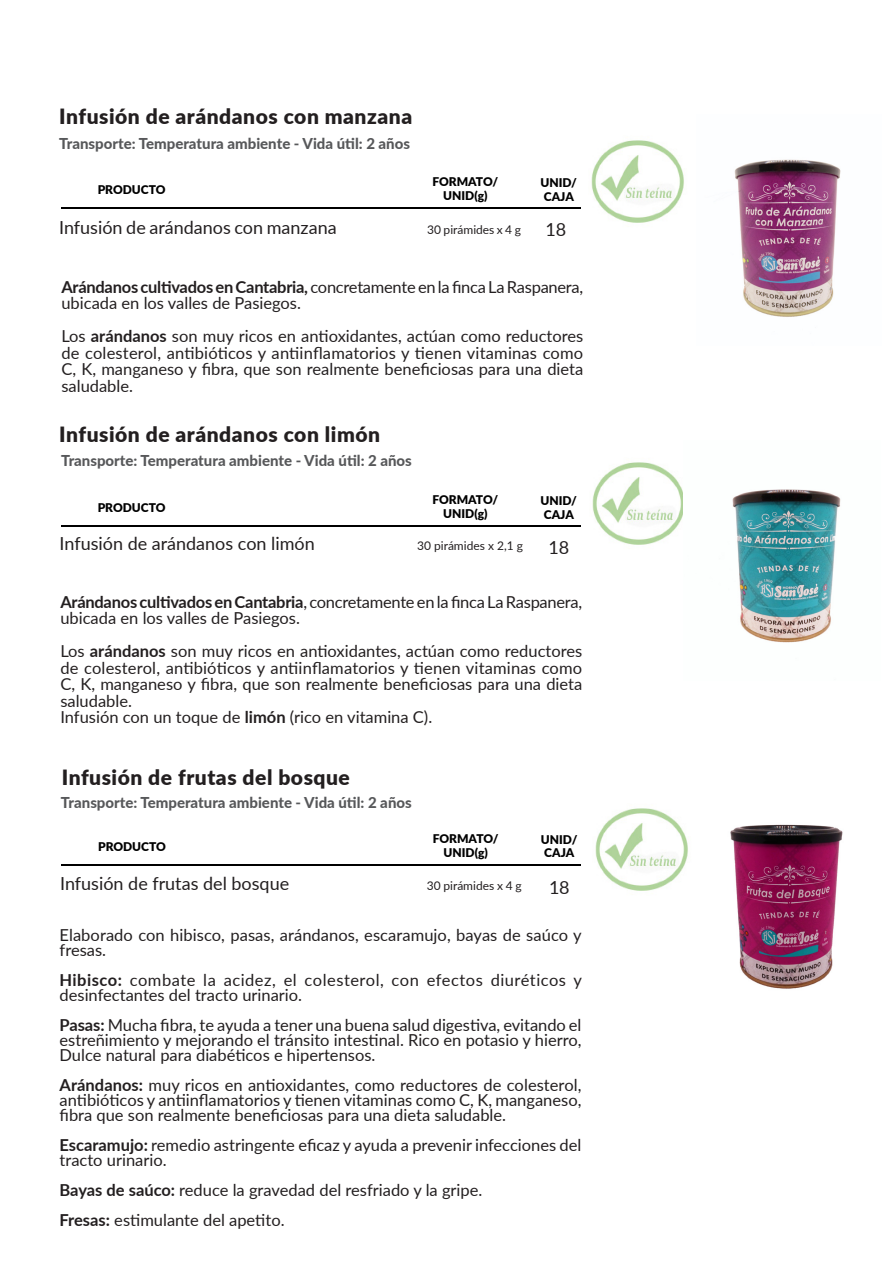
<style>
.page{position:relative;width:893px;height:1263px;background:#fff}
.page>*{position:absolute;margin:0;border:0;box-sizing:border-box;transform-origin:0 0}
.Titulo_tabla{font:900 21px "Lato";letter-spacing:.025em;color:#231f20}
.Tabla_1{font:18px "Lato";color:#231f20}
.Tabla_2{font:18px "Lato";color:#231f20}
.parrafo_tabla{font:16.5px/16.5px "Lato";color:#231f20}
.parrafo_tabla-2{font:16.5px/15px "Lato";letter-spacing:.02em;color:#231f20}
.Tabla_3{font:800 15px "Lato";color:#57585a}
.t1{font:900 12px/13.8px "Lato";color:#000;text-align:center}
.Tabla_1-2{font:12px "Lato";color:#231f20}
.s1{font-weight:700}
</style>
<div class="page">
<img style="left:591px;top:140px;width:93px;height:83px">
<img style="left:592px;top:462px;width:91px;height:83px">
<img style="left:595px;top:808px;width:93px;height:83px">
<hr style="left:61px;top:207px;width:519px;height:2px;background:#000">
<hr style="left:61px;top:525px;width:519px;height:2px;background:#000">
<hr style="left:61px;top:864px;width:520px;height:2px;background:#000">
<img style="left:734px;top:159px;width:107px;height:158px">
<img style="left:732px;top:489px;width:109px;height:154px">
<img style="left:730px;top:824px;width:113px;height:165px">
<p class="Titulo_tabla" style="left:59px;top:101px;width:354px">Infusión de arándanos con manzana</p>
<p class="Tabla_3" style="left:59px;top:133px;width:352px">Transporte: Temperatura ambiente - Vida útil: 2 años</p>
<p class="t1" style="left:98px;top:182px;width:69px">PRODUCTO</p>
<p class="t1" style="left:432px;top:174px;width:67px">FORMATO/<br>UNID(g)</p>
<p class="t1" style="left:540px;top:175px;width:38px">UNID/</p>
<p class="t1" style="left:544px;top:189px;width:32px">CAJA</p>
<p class="Tabla_1" style="left:59px;top:215px;width:279px">Infusión de arándanos con manzana</p>
<p class="Tabla_1-2" style="left:427px;top:221px;width:95px">30 pirámides x 4 g</p>
<p class="Tabla_2" style="left:545px;top:216px;width:22px">18</p>
<p class="parrafo_tabla" style="left:61px;top:278px;width:523px"><span class="s1">Arándanos cultivados en Cantabria,</span> concretamente en la finca La Raspanera, ubicada en los valles de Pasiegos.</p>
<p class="parrafo_tabla" style="left:61px;top:327px;width:523px;text-align:justify">Los <span class="s1">arándanos</span> son muy ricos en antioxidantes, actúan como reductores de colesterol, antibióticos y antiinflamatorios y tienen vitaminas como C, K, manganeso y fibra, que son realmente beneficiosas para una dieta saludable.</p>
<p class="Titulo_tabla" style="left:59px;top:418px;width:322px">Infusión de arándanos con limón</p>
<p class="Tabla_3" style="left:61px;top:449px;width:352px">Transporte: Temperatura ambiente - Vida útil: 2 años</p>
<p class="t1" style="left:98px;top:500px;width:69px">PRODUCTO</p>
<p class="t1" style="left:432px;top:492px;width:67px">FORMATO/<br>UNID(g)</p>
<p class="t1" style="left:540px;top:493px;width:38px">UNID/</p>
<p class="t1" style="left:544px;top:507px;width:32px">CAJA</p>
<p class="Tabla_1" style="left:60px;top:531px;width:257px">Infusión de arándanos con limón</p>
<p class="Tabla_1-2" style="left:417px;top:537px;width:107px">30 pirámides x 2,1 g</p>
<p class="Tabla_2" style="left:549px;top:534px;width:22px">18</p>
<p class="parrafo_tabla" style="left:60px;top:593px;width:523px"><span class="s1">Arándanos cultivados en Cantabria</span>, concretamente en la finca La Raspanera, ubicada en los valles de Pasiegos.</p>
<p class="parrafo_tabla" style="left:60px;top:642px;width:523px;text-align:justify">Los <span class="s1">arándanos</span> son muy ricos en antioxidantes, actúan como reductores de colesterol, antibióticos y antiinflamatorios y tienen vitaminas como C, K, manganeso y fibra, que son realmente beneficiosas para una dieta saludable.</p>
<p class="parrafo_tabla" style="left:60px;top:708px;width:373px">Infusión con un toque de <span class="s1">limón</span> (rico en vitamina C).</p>
<p class="Titulo_tabla" style="left:62px;top:761px;width:290px">Infusión de frutas del bosque</p>
<p class="Tabla_3" style="left:61px;top:791px;width:352px">Transporte: Temperatura ambiente - Vida útil: 2 años</p>
<p class="t1" style="left:98px;top:839px;width:69px">PRODUCTO</p>
<p class="t1" style="left:433px;top:831px;width:67px">FORMATO/<br>UNID(g)</p>
<p class="t1" style="left:541px;top:832px;width:38px">UNID/</p>
<p class="t1" style="left:544px;top:845px;width:32px">CAJA</p>
<p class="Tabla_1" style="left:60px;top:870px;width:231px">Infusión de frutas del bosque</p>
<p class="Tabla_1-2" style="left:427px;top:877px;width:97px">30 pirámides x 4 g</p>
<p class="Tabla_2" style="left:549px;top:875px;width:22px">18</p>
<p class="parrafo_tabla" style="left:60px;top:927px;width:524px;line-height:15px">Elaborado con hibisco, pasas, arándanos, escaramujo, bayas de saúco y fresas.</p>
<p class="parrafo_tabla-2" style="left:60px;top:972px;width:524px"><span class="s1">Hibisco:</span> combate la acidez, el colesterol, con efectos diuréticos y desinfectantes del tracto urinario.</p>
<p class="parrafo_tabla" style="left:60px;top:1017px;width:523px;line-height:15px;text-align:justify"><span class="s1">Pasas:</span> Mucha fibra, te ayuda a tener una buena salud digestiva, evitando el estreñimiento y mejorando el tránsito intestinal. Rico en potasio y hierro, Dulce natural para diabéticos e hipertensos.</p>
<p class="parrafo_tabla" style="left:60px;top:1077px;width:523px;line-height:15px;text-align:justify"><span class="s1">Arándanos:</span> muy ricos en antioxidantes, como reductores de colesterol, antibióticos y antiinflamatorios y tienen vitaminas como C, K, manganeso, fibra que son realmente beneficiosas para una dieta saludable.</p>
<p class="parrafo_tabla" style="left:60px;top:1137px;width:523px;line-height:15px"><span class="s1">Escaramujo:</span> remedio astringente eficaz y ayuda a prevenir infecciones del tracto urinario.</p>
<p class="parrafo_tabla" style="left:60px;top:1181px;width:424px"><span class="s1">Bayas de saúco:</span> reduce la gravedad del resfriado y la gripe.</p>
<p class="parrafo_tabla" style="left:60px;top:1211px;width:226px"><span class="s1">Fresas:</span> estimulante del apetito.</p>
</div>
